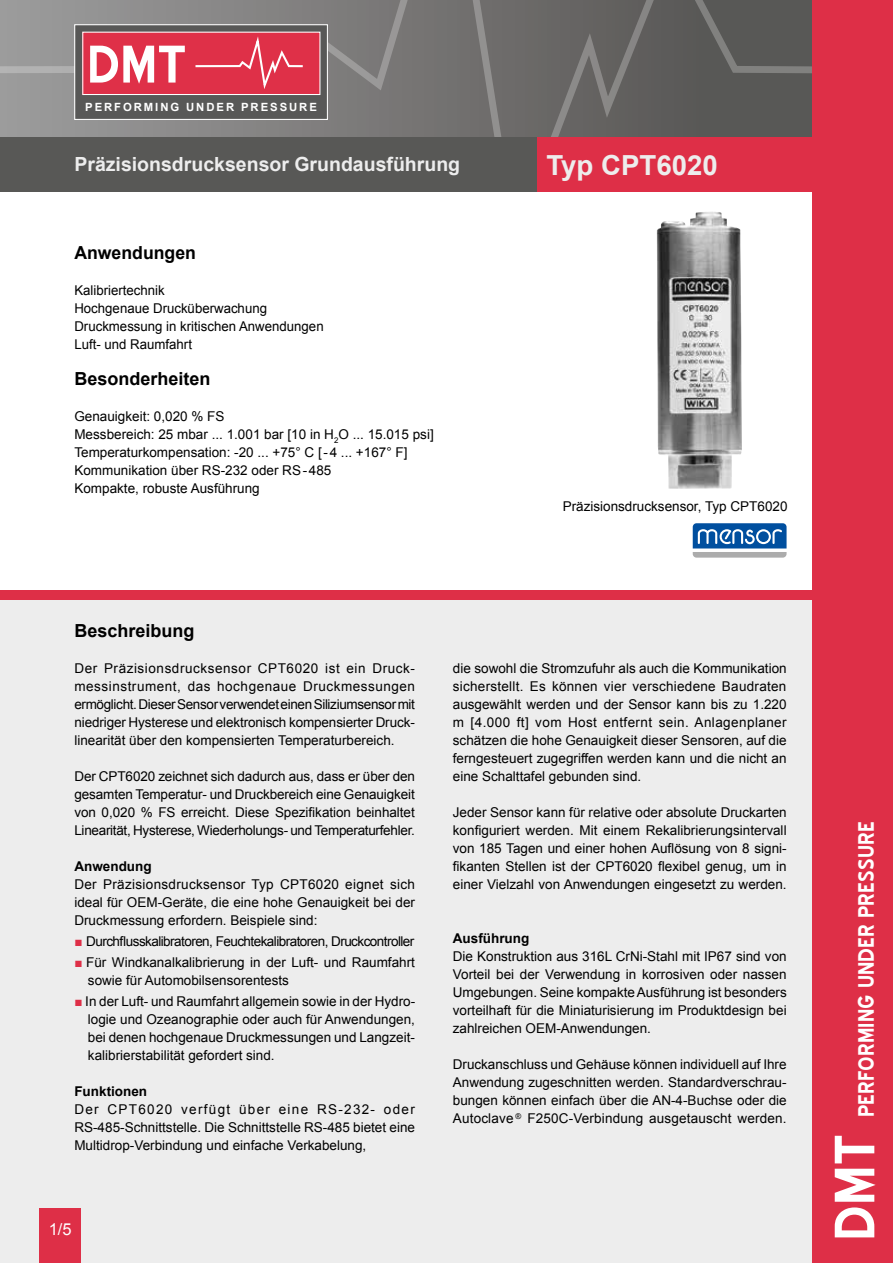
<style>
.page{position:relative;width:893px;height:1263px;background:#fff}
.page>*{position:absolute;margin:0;border:0;box-sizing:border-box;transform-origin:0 0}
.t1{font:700 69px "Blue Highway";color:#fff}
.t2{font:700 64.35px "Blue Highway";color:#fff}
.t3{font:700 27.6px "Arial";color:#ededed}
.t4{font:700 27px "Blue Highway";color:#fff}
.t5{font:700 19.5px "Arial";color:#ededed}
.t6{font:700 18px "Arial";color:#000}
.t7{font:16.5px "Arial";color:#fff}
.t8{font:13.5px/18px "Arial";color:#000;text-align:justify}
.t9{font:13.5px "Arial";letter-spacing:-.04em;color:#000}
.t10{font:700 13.5px "Arial";color:#000}
.t11{font:700 11.4px "Arial";letter-spacing:.17em;color:#fff}
.s1{color:#de2f47}
</style>
<div class="page">
<div style="left:0;top:600px;width:812px;height:663px;background:#ededed"></div>
<svg style="left:0;top:0;width:812px;height:137px;background:#737271"></svg>
<div style="left:812px;top:0;width:81px;height:1263px;background:#de2f47"></div>
<div style="left:0;top:137px;width:812px;height:55px;background:#585856"></div>
<div style="left:537px;top:137px;width:278px;height:55px;background:#de2f47"></div>
<div style="left:0;top:590px;width:815px;height:10px;background:#de2f47"></div>
<div style="left:75px;top:25px;width:252px;height:94px;background:#585857"></div>
<div style="left:83px;top:32px;width:237px;height:63px;background:#df3048"></div>
<div style="left:82px;top:32px;width:238px;height:63px;border:1px solid #fff"></div>
<svg style="left:193px;top:32px;width:112px;height:57px"></svg>
<div style="left:74px;top:24px;width:254px;height:96px;border:1px solid #fff"></div>
<div style="left:39px;top:1209px;width:42px;height:54px;background:#de2f47"></div>
<img style="left:657px;top:212px;width:85px;height:277px">
<svg style="left:693px;top:523px;width:93px;height:35px"></svg>
<h2 class="t2" style="left:87px;top:35px;width:101px">DMT</h2>
<p class="t11" style="left:85px;top:100px;width:233px">PERFORMING UNDER PRESSURE</p>
<h3 class="t5" style="left:74px;top:151px;width:387px">Präzisionsdrucksensor Grundausführung</h3>
<h3 class="t3" style="left:546px;top:147px;width:173px">Typ CPT6020</h3>
<h3 class="t6" style="left:74px;top:241px;width:123px">Anwendungen</h3>
<p class="t8" style="left:74px;top:281px;width:251px;text-align:left">Kalibriertechnik<br>Hochgenaue Drucküberwachung<br>Druckmessung in kritischen Anwendungen<br>Luft- und Raumfahrt</p>
<h3 class="t6" style="left:74px;top:367px;width:138px">Besonderheiten</h3>
<p class="t8" style="left:74px;top:407px;width:361px;text-align:left">Genauigkeit: 0,020 % FS<br>Messbereich: 25 mbar ... 1.001 bar [10 in H<sub>2</sub>O ... 15.015 psi] Temperaturkompensation: -20 ... +75° C [-4 ... +167° F] Kommunikation über RS-232 oder RS-485<br>Kompakte, robuste Ausführung</p>
<p class="t8" style="left:563px;top:497px;width:226px">Präzisionsdrucksensor, Typ CPT6020</p>
<h3 class="t6" style="left:74px;top:619px;width:122px">Beschreibung</h3>
<p class="t8" style="left:74px;top:660px;width:342px">Der Präzisionsdrucksensor CPT6020 ist ein Druck&shy;messinstrument, das hochgenaue Druckmessungen ermöglicht. Dieser Sensor verwendet einen Siliziumsensor mit niedriger Hysterese und elektronisch kompensierter Druck&shy;linearität über den kompensierten Temperaturbereich.</p>
<p class="t8" style="left:74px;top:768px;width:342px">Der CPT6020 zeichnet sich dadurch aus, dass er über den gesamten Temperatur- und Druckbereich eine Genauigkeit von 0,020 % FS erreicht. Diese Spezifikation beinhaltet Linearität, Hysterese, Wiederholungs- und Temperaturfehler.</p>
<p class="t10" style="left:74px;top:858px;width:79px">Anwendung</p>
<p class="t8" style="left:74px;top:876px;width:342px">Der Präzisionsdrucksensor Typ CPT6020 eignet sich ideal für OEM-Geräte, die eine hohe Genauigkeit bei der Druckmessung erfordern. Beispiele sind:</p>
<p class="t9" style="left:74px;top:933px;width:341px"><span class="s1">■</span> Durchflusskalibratoren, Feuchtekalibratoren, Druckcontroller</p>
<p class="t8" style="left:88px;top:954px;width:329px;text-indent:-13px"><span class="s1">■</span> Für Windkanalkalibrierung in der Luft- und Raumfahrt sowie für Automobilsensorentests</p>
<p class="t8" style="left:88px;top:993px;width:329px;text-indent:-14px"><span class="s1">■</span> In der Luft- und Raumfahrt allgemein sowie in der Hydro&shy;logie und Ozeanographie oder auch für Anwendungen, bei denen hochgenaue Druckmessungen und Langzeit&shy;kalibrierstabilität gefordert sind.</p>
<p class="t10" style="left:74px;top:1083px;width:74px">Funktionen</p>
<p class="t8" style="left:74px;top:1101px;width:342px">Der CPT6020 verfügt über eine RS-232- oder RS-485-Schnittstelle. Die Schnittstelle RS-485 bietet eine Multidrop-Verbindung und einfache Verkabelung,</p>
<p class="t7" style="left:49px;top:1218px;width:24px">1/5</p>
<p class="t8" style="left:453px;top:660px;width:335px">die sowohl die Stromzufuhr als auch die Kommunikation sicherstellt. Es können vier verschiedene Baudraten ausgewählt werden und der Sensor kann bis zu 1.220 m [4.000 ft] vom Host entfernt sein. Anlagenplaner schätzen die hohe Genauigkeit dieser Sensoren, auf die ferngesteuert zugegriffen werden kann und die nicht an eine Schalttafel gebunden sind.</p>
<p class="t8" style="left:453px;top:804px;width:335px">Jeder Sensor kann für relative oder absolute Druckarten konfiguriert werden. Mit einem Rekalibrierungsintervall von 185 Tagen und einer hohen Auflösung von 8 signi&shy;fikanten Stellen ist der CPT6020 flexibel genug, um in einer Vielzahl von Anwendungen eingesetzt zu werden.</p>
<p class="t10" style="left:453px;top:929px;width:78px">Ausführung</p>
<p class="t8" style="left:453px;top:947px;width:335px">Die Konstruktion aus 316L CrNi-Stahl mit IP67 sind von Vorteil bei der Verwendung in korrosiven oder nassen Umgebungen. Seine kompakte Ausführung ist besonders vorteilhaft für die Miniaturisierung im Produktdesign bei zahlreichen OEM-Anwendungen.</p>
<p class="t8" style="left:453px;top:1055px;width:335px">Druckanschluss und Gehäuse können individuell auf Ihre Anwendung zugeschnitten werden. Standardverschrau&shy;bungen können einfach über die AN-4-Buchse oder die Autoclave <sup>®</sup> F250C-Verbindung ausgetauscht werden.</p>
<h3 class="t4" style="left:854px;top:1117px;width:297px;rotate:-90deg">PERFORMING UNDER PRESSURE</h3>
<h1 class="t1" style="left:823px;top:1241px;width:108px;rotate:-90deg">DMT</h1>
</div>
